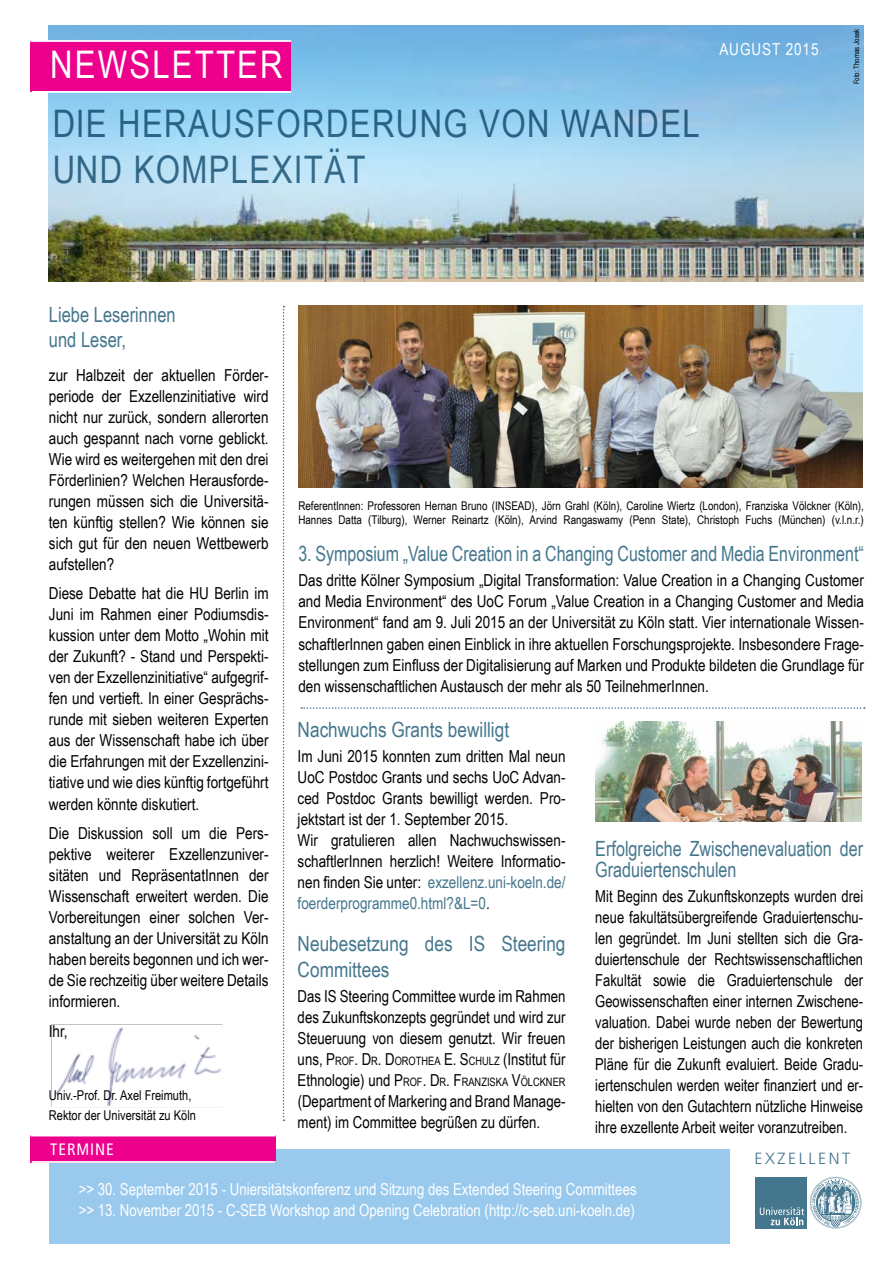
<style>
.page{position:relative;width:893px;height:1263px;background:#fff}
.page>*{position:absolute;margin:0;border:0;box-sizing:border-box;transform-origin:0 0}
.t1{font:38.1px "Arial Narrow";letter-spacing:.055em;color:#fff}
.t2{font:37.95px/45.6px "Arial Narrow";letter-spacing:.035em;color:#44768d}
.t3{font:21px "Arial Narrow";color:#44768d;scale:.93 1}
.t4{font:21px/25.2px "Arial Narrow";color:#44768d}
.t5{font:21px/21px "Arial Narrow";color:#44768d;scale:.94 1}
.t6{font:21px/25.2px "Arial Narrow";color:#44768d;scale:.96 1}
.t7{font:16.5px/21px "Arial Narrow";color:#000;text-align:justify}
.t8{font:16.5px/21px "Arial Narrow";color:#000;text-align:justify;scale:.96 1}
.t9{font:16.5px/21px "Arial Narrow";color:#fff}
.t10{font:16.5px "Arial Narrow";letter-spacing:.055em;color:#fff}
.t11{font:condensed 16.5px "Frutiger LT";letter-spacing:.055em;color:#fff}
.t12{font:300 16.2px "Frutiger LT";letter-spacing:.155em;color:#44768d}
.t13{font:13.5px/19.8px "Arial Narrow";color:#000}
.t14{font:12px/13.5px "Arial Narrow";color:#000}
.t15{font:11.55px "Arial Narrow";color:#000}
.t16{font:7.5px "Arial Narrow";color:#000}
.s1{color:#44768d}
.s2{font-style:inherit}
.s3{font-size:11.55px}
.s4{font-size:16.5px}
</style>
<div class="page">
<div style="left:49px;top:1149px;width:680px;height:95px;background:#99c9ed"></div>
<img style="left:49px;top:25px;width:815px;height:256px">
<div style="left:30px;top:41px;width:261px;height:51px;background:#ec008c"></div>
<hr style="left:30px;top:40px;width:261px;height:2px;background:#fff">
<hr style="left:32px;top:91px;width:259px;height:2px;background:#fff">
<div style="left:755px;top:1177px;width:52px;height:51px;background:#44768d"></div>
<svg style="left:760px;top:1207px;width:44px;height:18px"></svg>
<svg style="left:810px;top:1177px;width:51px;height:51px"></svg>
<img style="left:51px;top:1024px;width:172px;height:84px">
<svg style="left:283px;top:306px;width:2px;height:815px"></svg>
<div style="left:30px;top:1135px;width:246px;height:27px;background:#ec008c"></div>
<hr style="left:30px;top:1135px;width:246px;height:1px;background:#fff">
<hr style="left:32px;top:1161px;width:244px;height:2px;background:#fff">
<svg style="left:301px;top:707px;width:564px;height:2px"></svg>
<img style="left:298px;top:306px;width:565px;height:182px">
<img style="left:595px;top:722px;width:267px;height:99px">
<h1 class="t1" style="left:50px;top:37px;width:234px">NEWSLETTER</h1>
<h2 class="t2" style="left:52px;top:100px;width:649px">DIE HERAUSFORDERUNG VON WANDEL<br>UND KOMPLEXITÄT</h2>
<p class="t10" style="left:719px;top:37px;width:101px">AUGUST 2015</p>
<p class="t16" style="left:851px;top:84px;width:57px;rotate:-90deg">Foto: Thomas Josek</p>
<p class="t6" style="left:49px;top:301px;width:134px">Liebe Leserinnen und Leser,</p>
<p class="t7" style="left:49px;top:364px;width:221px">zur Halbzeit der aktuellen Förder&shy;periode der Exzellenzinitiative wird nicht nur zurück, sondern allerorten auch gespannt nach vorne geblickt.<br>Wie wird es weitergehen mit den drei Förderlinien? Welchen Herausforde&shy;rungen müssen sich die Universitä&shy;ten künftig stellen? Wie können sie sich gut für den neuen Wettbewerb aufstellen?</p>
<p class="t7" style="left:49px;top:582px;width:221px">Diese Debatte hat die HU Berlin im Juni im Rahmen einer Podiumsdis&shy;kussion unter dem Motto „Wohin mit der Zukunft? - Stand und Perspekti&shy;ven der Exzellenzinitiative“ aufgegrif&shy;fen und vertieft. In einer Gesprächs&shy;runde mit sieben weiteren Experten aus der Wissenschaft habe ich über die Erfahrungen mit der Exzellenzini&shy;tiative und wie dies künftig fortgeführt werden könnte diskutiert.</p>
<p class="t7" style="left:49px;top:822px;width:221px">Die Diskussion soll um die Pers&shy;pektive weiterer Exzellenzuniver&shy;sitäten und RepräsentatInnen der Wissenschaft erweitert werden. Die Vorbereitungen einer solchen Ver&shy;anstaltung an der Universität zu Köln haben bereits begonnen und ich wer&shy;de Sie rechzeitig über weitere Details informieren.</p>
<p class="t7" style="left:49px;top:1020px;width:20px">Ihr,</p>
<p class="t13" style="left:49px;top:1085px;width:149px">Univ.-Prof. Dr. Axel Freimuth,<br>Rektor der Universität zu Köln</p>
<p class="t11" style="left:50px;top:1139px;width:65px">TERMINE</p>
<p class="t14" style="left:298px;top:499px;width:567px">ReferentInnen: Professoren Hernan Bruno (INSEAD), Jörn Grahl (Köln), Caroline Wiertz (London), Franziska Völckner (Köln),<br>Hannes Datta (Tilburg), Werner Reinartz (Köln), Arvind Rangaswamy (Penn State), Christoph Fuchs (München) (v.l.n.r.)</p>
<p class="t3" style="left:298px;top:538px;width:609px">3. Symposium „Value Creation in a Changing Customer and Media Environment“</p>
<p class="t7" style="left:298px;top:569px;width:567px">Das dritte Kölner Symposium „Digital Transformation: Value Creation in a Changing Customer and Media Environment“ des UoC Forum „Value Creation in a Changing Customer and Media Environment“ fand am 9. Juli 2015 an der Universität zu Köln statt. Vier internationale Wissen&shy;schaftlerInnen gaben einen Einblick in ihre aktuellen Forschungsprojekte. Insbesondere Frage&shy;stellungen zum Einfluss der Digitalisierung auf Marken und Produkte bildeten die Grundlage für den wissenschaftlichen Austausch der mehr als 50 TeilnehmerInnen.</p>
<p class="t4" style="left:298px;top:716px;width:213px">Nachwuchs Grants bewilligt</p>
<p class="t7" style="left:298px;top:745px;width:269px;text-align:left">Im Juni 2015 konnten zum dritten Mal neun UoC Postdoc Grants und sechs UoC Advan&shy;ced Postdoc Grants bewilligt werden. Pro&shy;jektstart ist der 1. September 2015.<br>Wir gratulieren allen Nachwuchswissen&shy;schaftlerInnen herzlich! Weitere Informatio&shy;nen finden Sie unter: <span class="s1">exzellenz.uni-koeln.de/ foerderprogramme0.html?&amp;L=0</span>.</p>
<p class="t4" style="left:298px;top:931px;width:269px">Neubesetzung des IS Steering<br>Committees</p>
<p class="t7" style="left:298px;top:985px;width:269px">Das IS Steering Committee wurde im Rahmen des Zukunftskonzepts gegründet und wird zur Steueruung von diesem genutzt. Wir freuen uns, <span class="s2">P</span><span class="s3">ROF</span><span class="s2">. D</span><span class="s3">R</span><span class="s2">. D</span><span class="s3">OROTHEA</span> <span class="s2">E. S</span><span class="s3">CHULZ</span> (Institut für</p>
<p class="t15" style="left:298px;top:1073px;width:269px"><span class="s4">Ethnologie) und</span> <span class="s4">P</span>ROF<span class="s4">. D</span>R<span class="s4">. F</span>RANZISKA <span class="s4">V</span>ÖLCKNER</p>
<p class="t7" style="left:298px;top:1090px;width:269px">(Department of Markering and Brand Manage&shy;ment) im Committee begrüßen zu dürfen.</p>
<p class="t5" style="left:595px;top:837px;width:286px">Erfolgreiche Zwischenevaluation der<br>Graduiertenschulen</p>
<p class="t8" style="left:595px;top:885px;width:281px">Mit Beginn des Zukunftskonzepts wurden drei neue fakultätsübergreifende Graduiertenschu&shy;len gegründet. Im Juni stellten sich die Gra&shy;duiertenschule der Rechtswissenschaftlichen Fakultät sowie die Graduiertenschule der Geowissenschaften einer internen Zwischene&shy;valuation. Dabei wurde neben der Bewertung der bisherigen Leistungen auch die konkreten Pläne für die Zukunft evaluiert. Beide Gradu&shy;iertenschulen werden weiter finanziert und er&shy;hielten von den Gutachtern nützliche Hinweise ihre exzellente Arbeit weiter voranzutreiben.</p>
<p class="t12" style="left:754px;top:1149px;width:97px">EXZELLENT</p>
<p class="t9" style="left:79px;top:1177px;width:559px">&gt;&gt; 30. September 2015 - Uniersitätskonferenz und Sitzung des Extended Steering Committees &gt;&gt; 13. November 2015 - C-SEB Workshop and Opening Celebration (http://c-seb.uni-koeln.de)</p>
</div>
